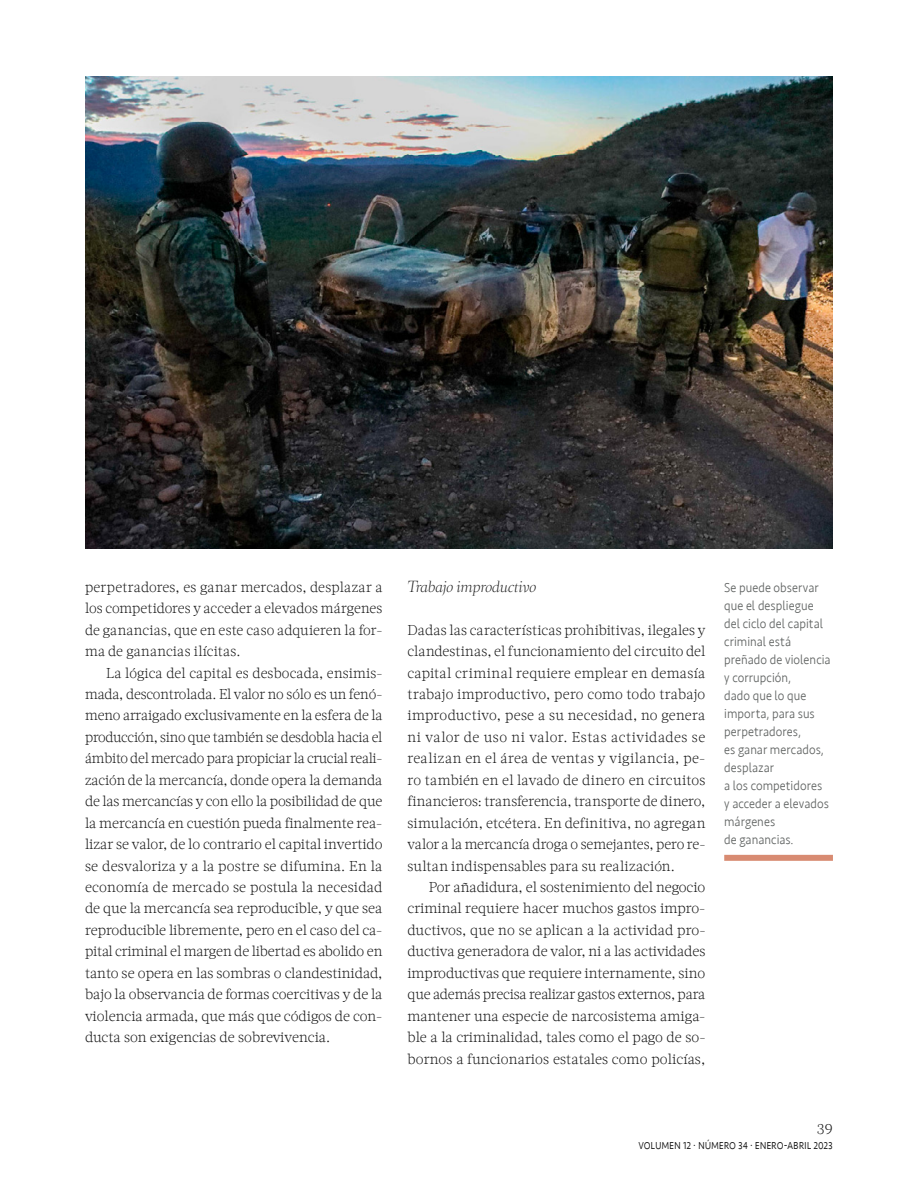
<style>
.page{position:relative;width:918px;height:1188px;background:#fff}
.page>*{position:absolute;margin:0;border:0;box-sizing:border-box;transform-origin:0 0}
.t1{font:300 15px "Acta W01";color:#121212}
.t2{font:300 14.25px/21.5px "Acta W01";color:#121212;text-align:justify}
.t3{font:italic 300 14.25px "Sang Bleu BP";letter-spacing:-.005em;color:#121212}
.t4{font:300 13.5px/18px "Seravek";letter-spacing:.005em;color:#606362;scale:.91 1}
.t5{font:300 13.5px "Seravek";letter-spacing:-.015em;color:#121212;scale:.8 1}
</style>
<div class="page">
<img style="left:85px;top:77px;width:748px;height:472px">
<div style="left:724px;top:855px;width:109px;height:6px;background:#d88b72"></div>
<p class="t2" style="left:85px;top:576px;width:299px">perpetradores, es ganar mercados, desplazar a los competidores y acceder a elevados márgenes de ganancias, que en este caso adquieren la for&shy;ma de ganancias ilícitas.</p>
<p class="t2" style="left:85px;top:662px;width:299px;text-indent:21px">La lógica del capital es desbocada, ensimis&shy;mada, descontrolada. El valor no sólo es un fenó&shy;meno arraigado exclusivamente en la esfera de la producción, sino que también se desdobla hacia el ámbito del mercado para propiciar la crucial reali&shy;zación de la mercancía, donde opera la demanda de las mercancías y con ello la posibilidad de que la mercancía en cuestión pueda finalmente rea&shy;lizar se valor, de lo contrario el capital invertido se desvaloriza y a la postre se difumina. En la economía de mercado se postula la necesidad de que la mercancía sea reproducible, y que sea reproducible libremente, pero en el caso del ca&shy;pital criminal el margen de libertad es abolido en tanto se opera en las sombras o clandestinidad, bajo la observancia de formas coercitivas y de la violencia armada, que más que códigos de con&shy;ducta son exigencias de sobrevivencia.</p>
<p class="t3" style="left:407px;top:576px;width:130px">Trabajo improductivo</p>
<p class="t2" style="left:407px;top:619px;width:299px">Dadas las características prohibitivas, ilegales y clandestinas, el funcionamiento del circuito del capital criminal requiere emplear en demasía trabajo improductivo, pero como todo trabajo improductivo, pese a su necesidad, no genera ni valor de uso ni valor. Estas actividades se realizan en el área de ventas y vigilancia, pe&shy;ro también en el lavado de dinero en circuitos financieros: transferencia, transporte de dinero, simulación, etcétera. En definitiva, no agregan valor a la mercancía droga o semejantes, pero re&shy;sultan indispensables para su realización.</p>
<p class="t2" style="left:407px;top:876px;width:300px;text-indent:21px">Por añadidura, el sostenimiento del negocio criminal requiere hacer muchos gastos impro&shy;ductivos, que no se aplican a la actividad pro&shy;ductiva generadora de valor, ni a las actividades improductivas que requiere internamente, sino que además precisa realizar gastos externos, para mantener una especie de narcosistema amiga&shy;ble a la criminalidad, tales como el pago de so&shy;bornos a funcionarios estatales como policías,</p>
<p class="t4" style="left:724px;top:578px;width:118px">Se puede observar que el despliegue del ciclo del capital criminal está preñado de violencia y corrupción,<br>dado que lo que importa, para sus perpetradores,<br>es ganar mercados, desplazar<br>a los competidores y acceder a elevados márgenes<br>de ganancias.</p>
<p class="t1" style="left:817px;top:1120px;width:18px">39</p>
<p class="t5" style="left:639px;top:1137px;width:244px">volumen 12 · número 34 · enero-abril 2023</p>
</div>
